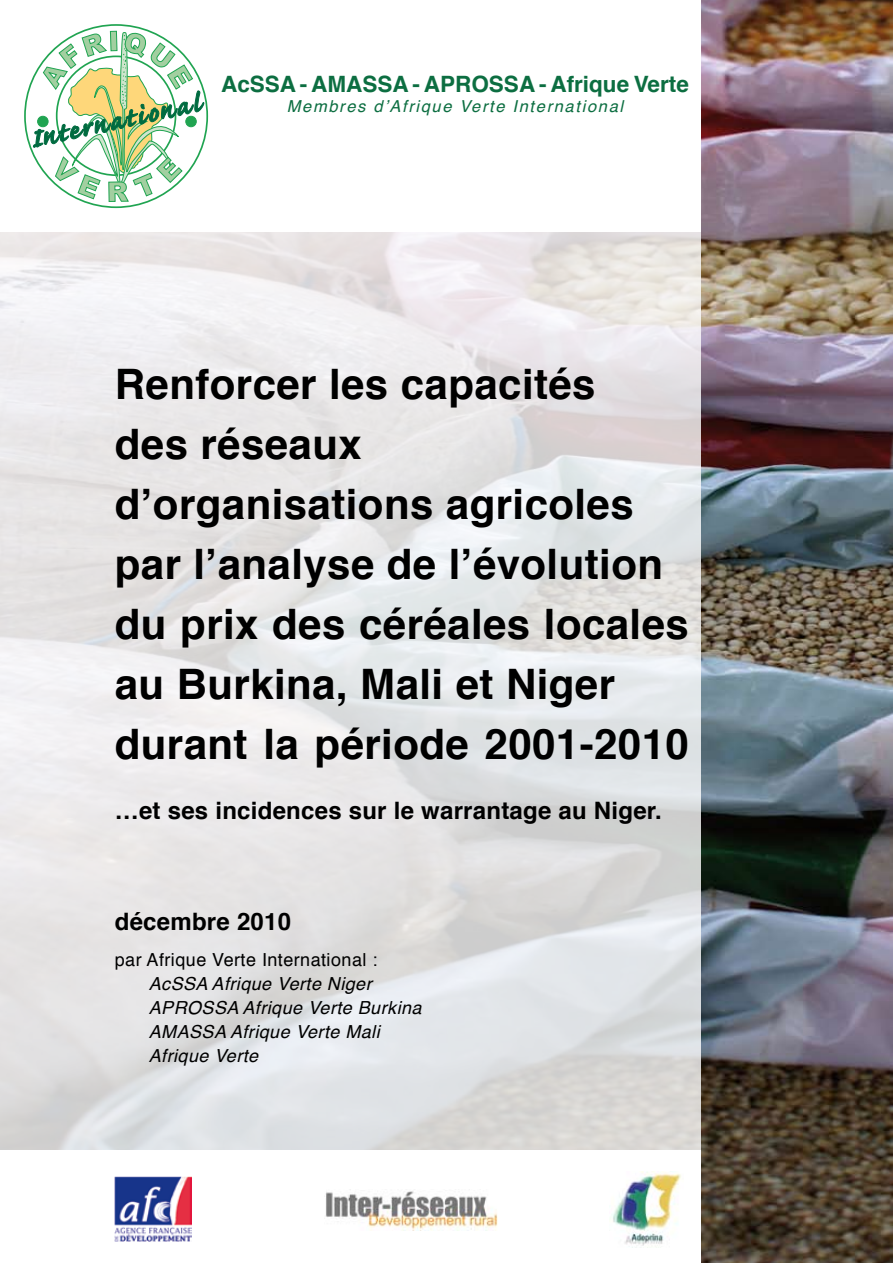
<style>
.page{position:relative;width:893px;height:1263px;background:#fff}
.page>*{position:absolute;margin:0;border:0;box-sizing:border-box;transform-origin:0 0}
.t1{font:700 42px/60px "Helvetica";letter-spacing:.01em;color:#000}
.t2{font:700 24px "Helvetica";letter-spacing:.01em;color:#000}
.t3{font:700 22.5px "Helvetica";color:#0c6e41}
.t4{font:italic 18px/24px "Helvetica";letter-spacing:.025em;color:#000}
.t5{font:18px "Helvetica";letter-spacing:.025em;color:#000}
.t6{font:italic 16.5px "Helvetica";letter-spacing:.1em;color:#0c6e41}
</style>
<div class="page">
<svg style="left:33px;top:30px;width:171px;height:172px"></svg>
<img style="left:325px;top:1189px;width:173px;height:41px">
<img style="left:612px;top:1171px;width:69px;height:77px">
<img style="left:115px;top:1176px;width:76px;height:65px">
<img style="left:701px;top:0;width:192px;height:1263px">
<p class="t3" style="left:221px;top:66px;width:469px">AcSSA - AMASSA - APROSSA - Afrique Verte</p>
<p class="t6" style="left:287px;top:93px;width:338px">Membres d’Afrique Verte International</p>
<p class="t1" style="left:115px;top:354px;width:576px">Renforcer les capacités<br>des réseaux d’organisations agricoles par l’analyse de l’évolution du prix des céréales locales au Burkina, Mali et Niger durant la période 2001-2010</p>
<p class="t2" style="left:115px;top:791px;width:549px">…et ses incidences sur le warrantage au Niger.</p>
<p class="t2" style="left:115px;top:902px;width:178px">décembre 2010</p>
<p class="t5" style="left:115px;top:946px;width:264px">par Afrique Verte International :</p>
<p class="t4" style="left:149px;top:972px;width:274px">AcSSA Afrique Verte Niger<br>APROSSA Afrique Verte Burkina<br>AMASSA Afrique Verte Mali<br>Afrique Verte</p>
</div>
